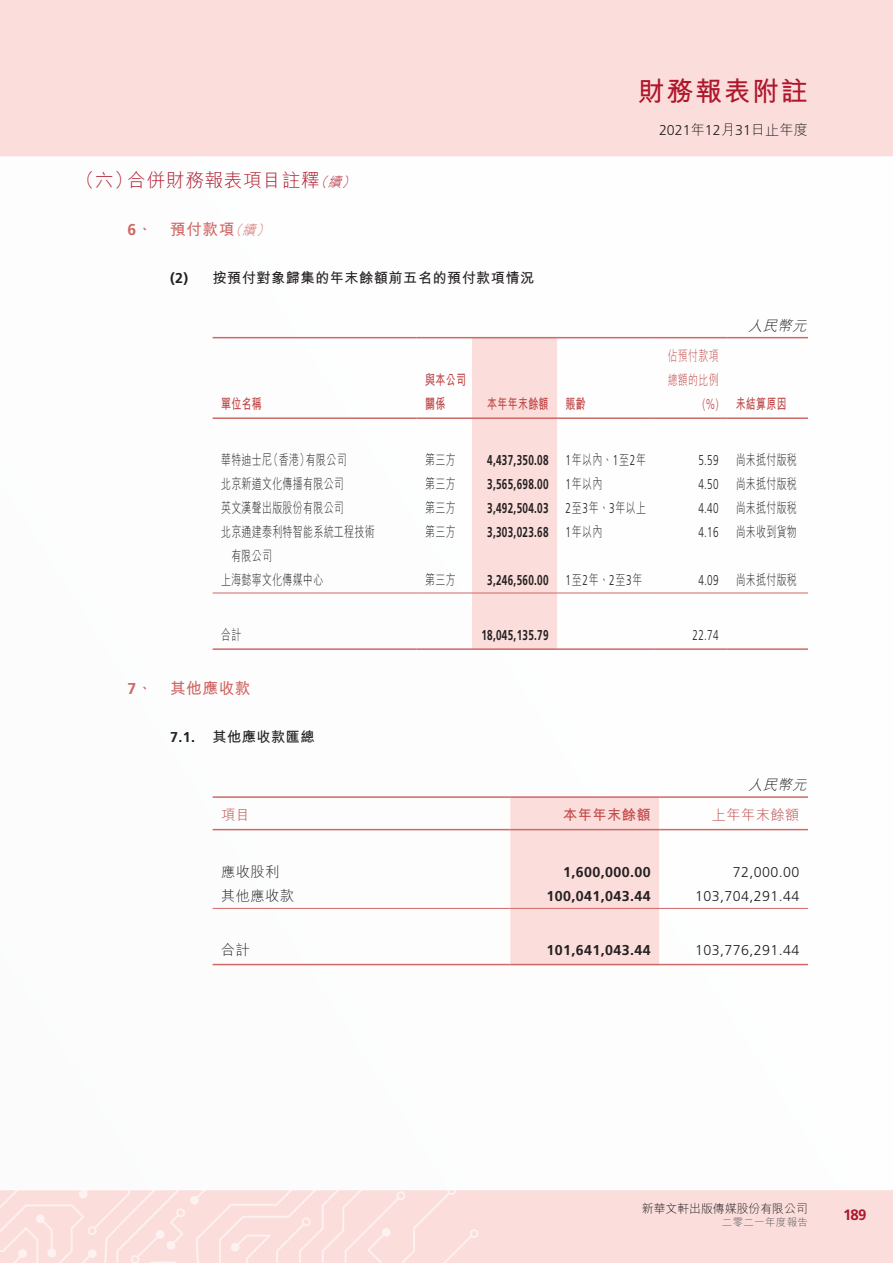
<style>
.page{position:relative;width:893px;height:1263px;background:#fbdedc}
.page>*{position:absolute;margin:0;border:0;box-sizing:border-box;transform-origin:0 0}
.t1{font:700 27px "M Hei HK";letter-spacing:.06em;color:#ae172b}
.t2{font:300 18.75px "M Hei HK";letter-spacing:.03em;color:#ae172b}
.t3{font:700 15.75px "M Hei HK";letter-spacing:.03em;color:#d06865}
.t4{font:700 15px "Frutiger LT Std";color:#ae172b}
.t5{font:300 14.25px/24px "M Hei HK";letter-spacing:.03em;color:#231f20;scale:.7 1}
.t6{font:700 14.25px "Frutiger LT Std";letter-spacing:.03em;color:#231f20;scale:.7 1}
.t7{font:300 14.25px "Frutiger LT Std";letter-spacing:.03em;color:#231f20}
.t8{font:700 14.25px "Frutiger LT Std";letter-spacing:.03em;color:#231f20}
.t9{font:700 14.25px "M Hei HK";letter-spacing:.03em;color:#231f20}
.t10{font:700 14.25px/24px "M Hei HK";letter-spacing:.03em;color:#c04647;scale:.7 1}
.t11{font:300 14.25px "M Hei HK";letter-spacing:.03em;color:#231f20}
.t12{font:300 14.25px "M Hei HK";letter-spacing:.03em;color:#c04647;scale:.7 1}
.t13{font:italic 300 14.25px "M Hei HK";color:#231f20}
.t14{font:300 14.25px "M Hei HK";letter-spacing:.03em;color:#c04647}
.t15{font:700 14.25px "M Hei HK";letter-spacing:.03em;color:#c04647}
.t16{font:300 14.25px "Frutiger LT Std";letter-spacing:.03em;color:#231f20;scale:.7 1}
.t17{font:300 12px "M Hei HK";letter-spacing:-.01em;color:#231f20}
.t18{font:300 10.5px "M Hei HK";letter-spacing:.03em;color:#57585a}
.s1{font-style:italic;font-size:13.5px}
.s2{font-family:"Frutiger LT Std"}
.s3{font-weight:300;font-style:italic;font-size:13.5px}
.s4{font-family:"M Hei HK"}
.s5{font-family:"Frutiger LT Std";font-weight:300}
.s6{font-weight:300}
.s7{font-family:"M Hei HK";font-weight:300}
</style>
<div class="page">
<svg style="left:0;top:1193px;width:478px;height:70px"></svg>
<div style="left:0;top:156px;width:893px;height:1033px;background:#fdfdfd"></div>
<svg style="left:472px;top:338px;width:85px;height:310px"></svg>
<hr style="left:213px;top:337px;width:204px;height:1px;background:#d06865">
<hr style="left:417px;top:337px;width:55px;height:1px;background:#d06865">
<hr style="left:472px;top:337px;width:85px;height:1px;background:#d06865">
<hr style="left:557px;top:337px;width:98px;height:1px;background:#d06865">
<hr style="left:655px;top:337px;width:72px;height:1px;background:#d06865">
<hr style="left:727px;top:337px;width:81px;height:1px;background:#d06865">
<hr style="left:213px;top:417px;width:204px;height:2px;background:#d06865">
<hr style="left:417px;top:417px;width:55px;height:2px;background:#d06865">
<hr style="left:472px;top:417px;width:85px;height:2px;background:#d06865">
<hr style="left:557px;top:417px;width:98px;height:2px;background:#d06865">
<hr style="left:655px;top:417px;width:72px;height:2px;background:#d06865">
<hr style="left:727px;top:417px;width:81px;height:2px;background:#d06865">
<hr style="left:213px;top:593px;width:204px;height:1px;background:#d06865">
<hr style="left:417px;top:593px;width:55px;height:1px;background:#d06865">
<hr style="left:472px;top:593px;width:85px;height:1px;background:#d06865">
<hr style="left:557px;top:593px;width:98px;height:1px;background:#d06865">
<hr style="left:655px;top:593px;width:72px;height:1px;background:#d06865">
<hr style="left:727px;top:593px;width:81px;height:1px;background:#d06865">
<hr style="left:213px;top:648px;width:204px;height:2px;background:#d06865">
<hr style="left:417px;top:648px;width:55px;height:2px;background:#d06865">
<hr style="left:472px;top:648px;width:85px;height:2px;background:#d06865">
<hr style="left:557px;top:648px;width:98px;height:2px;background:#d06865">
<hr style="left:655px;top:648px;width:72px;height:2px;background:#d06865">
<hr style="left:727px;top:648px;width:81px;height:2px;background:#d06865">
<svg style="left:510px;top:798px;width:149px;height:166px"></svg>
<hr style="left:213px;top:796px;width:297px;height:2px;background:#d06865">
<hr style="left:510px;top:796px;width:149px;height:2px;background:#d06865">
<hr style="left:659px;top:796px;width:149px;height:2px;background:#d06865">
<hr style="left:213px;top:829px;width:297px;height:1px;background:#d06865">
<hr style="left:510px;top:829px;width:149px;height:1px;background:#d06865">
<hr style="left:659px;top:829px;width:149px;height:1px;background:#d06865">
<hr style="left:213px;top:908px;width:297px;height:1px;background:#d06865">
<hr style="left:510px;top:908px;width:149px;height:1px;background:#d06865">
<hr style="left:659px;top:908px;width:149px;height:1px;background:#d06865">
<hr style="left:213px;top:964px;width:297px;height:1px;background:#d06865">
<hr style="left:510px;top:964px;width:149px;height:1px;background:#d06865">
<hr style="left:659px;top:964px;width:149px;height:1px;background:#d06865">
<h1 class="t1" style="left:638px;top:71px;width:172px">財務報表附註</h1>
<h2 class="t2" style="left:76px;top:170px;width:285px">（六）合併財務報表項目註釋<span class="s1">（續）</span></h2>
<p class="t3" style="left:128px;top:218px;width:147px"><span class="s2">6</span>、 預付款項<span class="s3">（續）</span></p>
<p class="t9" style="left:170px;top:267px;width:366px"><span class="s2">(2)</span> 按預付對象歸集的年末餘額前五名的預付款項情況</p>
<p class="t10" style="left:221px;top:390px;width:60px">單位名稱</p>
<p class="t10" style="left:425px;top:366px;width:60px">與本公司關係</p>
<p class="t10" style="left:487px;top:390px;width:142px">本年年末餘額 賬齡</p>
<p class="t7" style="left:659px;top:122px;width:150px">2021<span class="s4">年</span>12<span class="s4">月</span>31<span class="s4">日止年度</span></p>
<p class="t13" style="left:748px;top:318px;width:63px">人民幣元</p>
<p class="t12" style="left:668px;top:348px;width:74px">佔預付款項</p>
<p class="t12" style="left:668px;top:372px;width:74px">總額的比例</p>
<p class="t10" style="left:703px;top:390px;width:122px"><span class="s5">(%)</span> 未結算原因</p>
<p class="t5" style="left:221px;top:448px;width:181px">華特迪士尼（香港）有限公司</p>
<p class="t5" style="left:425px;top:448px;width:45px">第三方</p>
<p class="t6" style="left:487px;top:452px;width:228px">4,437,350.08 <span class="s6">1</span><span class="s7">年以內、</span><span class="s6">1</span><span class="s7">至</span><span class="s6">2</span><span class="s7">年</span></p>
<p class="t5" style="left:698px;top:448px;width:142px"><span class="s2">5.59</span> 尚未抵付版稅</p>
<p class="t5" style="left:221px;top:472px;width:177px">北京新道文化傳播有限公司</p>
<p class="t5" style="left:425px;top:472px;width:45px">第三方</p>
<p class="t6" style="left:487px;top:476px;width:166px">3,565,698.00 <span class="s6">1</span><span class="s7">年以內</span></p>
<p class="t5" style="left:698px;top:472px;width:142px"><span class="s2">4.50</span> 尚未抵付版稅</p>
<p class="t5" style="left:221px;top:496px;width:177px">英文漢聲出版股份有限公司</p>
<p class="t5" style="left:425px;top:496px;width:45px">第三方</p>
<p class="t6" style="left:487px;top:500px;width:228px">3,492,504.03 <span class="s6">2</span><span class="s7">至</span><span class="s6">3</span><span class="s7">年、</span><span class="s6">3</span><span class="s7">年以上</span></p>
<p class="t5" style="left:698px;top:496px;width:142px"><span class="s2">4.40</span> 尚未抵付版稅</p>
<p class="t5" style="left:231px;top:520px;width:206px;text-indent:-10px">北京通建泰利特智能系統工程技術有限公司</p>
<p class="t5" style="left:425px;top:520px;width:45px">第三方</p>
<p class="t6" style="left:487px;top:524px;width:166px">3,303,023.68 <span class="s6">1</span><span class="s7">年以內</span></p>
<p class="t5" style="left:698px;top:520px;width:142px"><span class="s2">4.16</span> 尚未收到貨物</p>
<p class="t5" style="left:221px;top:568px;width:148px">上海懿寧文化傳媒中心</p>
<p class="t5" style="left:425px;top:568px;width:45px">第三方</p>
<p class="t6" style="left:487px;top:572px;width:223px">3,246,560.00 <span class="s6">1</span><span class="s7">至</span><span class="s6">2</span><span class="s7">年、</span><span class="s6">2</span><span class="s7">至</span><span class="s6">3</span><span class="s7">年</span></p>
<p class="t5" style="left:698px;top:568px;width:142px"><span class="s2">4.09</span> 尚未抵付版稅</p>
<p class="t5" style="left:221px;top:622px;width:30px">合計</p>
<p class="t6" style="left:481px;top:626px;width:97px">18,045,135.79</p>
<p class="t16" style="left:693px;top:627px;width:39px">22.74</p>
<p class="t3" style="left:128px;top:677px;width:125px"><span class="s2">7</span>、 其他應收款</p>
<p class="t9" style="left:170px;top:727px;width:146px"><span class="s2">7.1.</span> 其他應收款匯總</p>
<p class="t13" style="left:748px;top:778px;width:63px">人民幣元</p>
<p class="t14" style="left:221px;top:807px;width:30px">項目</p>
<p class="t15" style="left:563px;top:804px;width:89px">本年年末餘額</p>
<p class="t14" style="left:712px;top:807px;width:89px">上年年末餘額</p>
<p class="t11" style="left:221px;top:864px;width:60px">應收股利</p>
<p class="t8" style="left:563px;top:863px;width:89px">1,600,000.00</p>
<p class="t7" style="left:733px;top:863px;width:68px">72,000.00</p>
<p class="t11" style="left:221px;top:888px;width:74px">其他應收款</p>
<p class="t8" style="left:546px;top:887px;width:106px">100,041,043.44</p>
<p class="t7" style="left:695px;top:887px;width:106px">103,704,291.44</p>
<p class="t11" style="left:221px;top:942px;width:30px">合計</p>
<p class="t8" style="left:546px;top:942px;width:106px">101,641,043.44</p>
<p class="t7" style="left:695px;top:942px;width:106px">103,776,291.44</p>
<p class="t17" style="left:642px;top:1202px;width:168px">新華文軒出版傳媒股份有限公司</p>
<p class="t18" style="left:722px;top:1217px;width:88px">二零二一年度報告</p>
<p class="t4" style="left:843px;top:1206px;width:25px">189</p>
</div>
